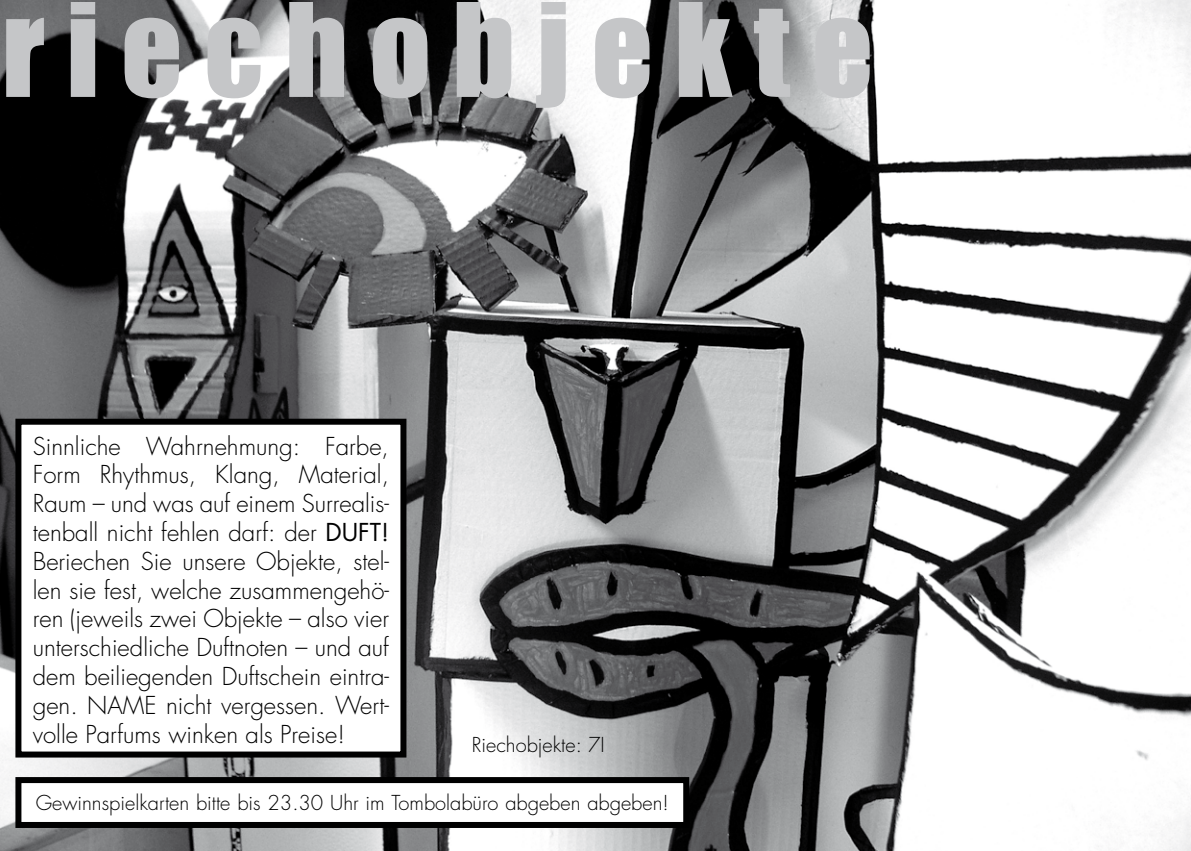
<style>
.page{position:relative;width:1191px;height:851px;background:#fff}
.page>*{position:absolute;margin:0;border:0;box-sizing:border-box;transform-origin:0 0}
.t1{font:120px "Impact";letter-spacing:.18em;color:#c5c6c8}
.t2{font:300 24px/28.8px "Futura";color:#000;text-align:justify}
.t3{font:300 20px "Futura";color:#000}
.s1{font-weight:400}
</style>
<div class="page">
<img style="left:0;top:0;width:1191px;height:850px">
<div style="left:18px;top:780px;width:668px;height:44px;background:#fff"></div>
<div style="left:15px;top:777px;width:674px;height:50px;border:6px solid #000"></div>
<div style="left:18px;top:421px;width:385px;height:333px;background:#fff"></div>
<div style="left:15px;top:418px;width:391px;height:339px;border:6px solid #000"></div>
<h1 class="t1" style="left:2px;top:-24px;width:872px">riechobjekte</h1>
<p class="t2" style="left:33px;top:431px;width:358px">Sinnliche Wahrnehmung: Farbe, Form Rhythmus, Klang, Material, Raum – und was auf einem Surrealis&shy;tenball nicht fehlen darf: der <span class="s1">DUFT!<br></span>Beriechen Sie unsere Objekte, stel&shy;len sie fest, welche zusammengehö&shy;ren (jeweils zwei Objekte – also vier unterschiedliche Duftnoten – und auf dem beiliegenden Duftschein eintra&shy;gen. NAME nicht vergessen. Wert&shy;volle Parfums winken als Preise!</p>
<p class="t3" style="left:472px;top:732px;width:134px">Riechobjekte: 7I</p>
<p class="t3" style="left:36px;top:790px;width:634px">Gewinnspielkarten bitte bis 23.30 Uhr im Tombolabüro abgeben abgeben!</p>
</div>
